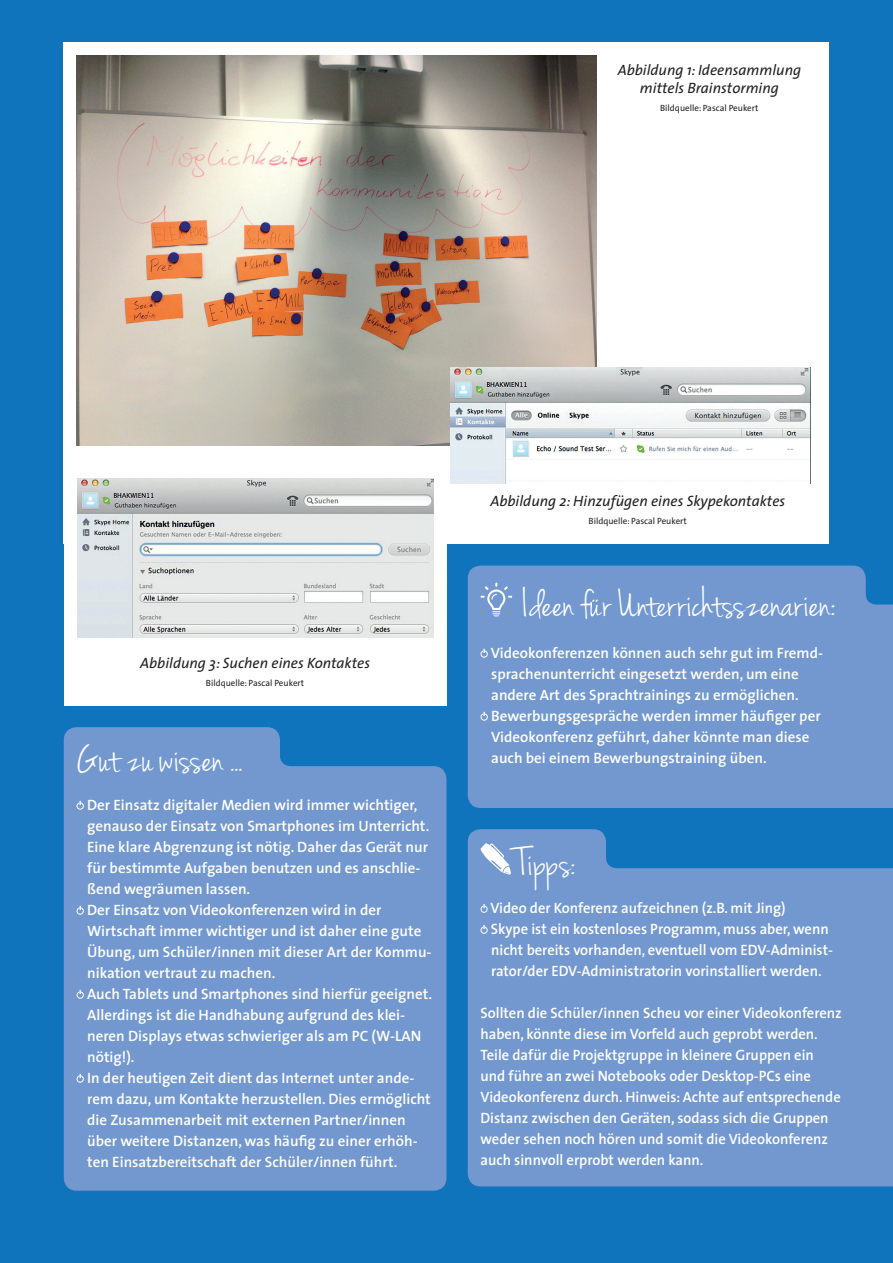
<style>
.page{position:relative;width:893px;height:1263px;background:#1074bc}
.page>*{position:absolute;margin:0;border:0;box-sizing:border-box;transform-origin:0 0}
.t1{font:42px "Jenna Sue";color:#fff}
.t2{font:600 15px/21px "The Sans";color:#fff}
.t3{font:italic 15px/18px "The Sans";color:#231f20;text-align:center}
.t4{font:9px "The Sans";color:#231f20}
</style>
<div class="page">
<div style="left:468px;top:566px;width:425px;height:242px;background:#7398cf"></div>
<svg style="left:480px;top:583px;width:32px;height:33px"></svg>
<svg style="left:590px;top:599px;width:12px;height:17px"></svg>
<svg style="left:480px;top:649px;width:8px;height:9px"></svg>
<svg style="left:480px;top:712px;width:8px;height:9px"></svg>
<svg style="left:468px;top:829px;width:425px;height:357px;background:#6b95cd"></svg>
<svg style="left:480px;top:843px;width:31px;height:32px"></svg>
<svg style="left:480px;top:904px;width:8px;height:9px"></svg>
<svg style="left:480px;top:925px;width:8px;height:9px"></svg>
<div style="left:64px;top:727px;width:382px;height:464px;background:#7398cf"></div>
<svg style="left:77px;top:801px;width:7px;height:9px"></svg>
<svg style="left:77px;top:906px;width:7px;height:9px"></svg>
<svg style="left:77px;top:990px;width:7px;height:9px"></svg>
<svg style="left:77px;top:1074px;width:7px;height:9px"></svg>
<div style="left:64px;top:43px;width:765px;height:501px;background:#fff"></div>
<img style="left:77px;top:55px;width:519px;height:390px">
<div style="left:64px;top:536px;width:382px;height:170px;background:#fff"></div>
<img style="left:451px;top:367px;width:359px;height:116px">
<img style="left:77px;top:478px;width:357px;height:160px">
<p class="t3" style="left:618px;top:60px;width:185px">Abbildung 1: Ideensammlung mittels Brainstorming</p>
<p class="t4" style="left:660px;top:100px;width:100px">Bildquelle: Pascal Peukert</p>
<p class="t3" style="left:140px;top:653px;width:231px">Abbildung 3: Suchen eines Kontaktes</p>
<p class="t4" style="left:206px;top:675px;width:100px">Bildquelle: Pascal Peukert</p>
<h1 class="t1" style="left:77px;top:735px;width:167px">Gut zu wissen ...</h1>
<p class="t2" style="left:87px;top:794px;width:347px">Der Einsatz digitaler Medien wird immer wichtiger, genauso der Einsatz von Smartphones im Unterricht.<br>Eine klare Abgrenzung ist nötig. Daher das Gerät nur für bestimmte Aufgaben benutzen und es anschlie&shy;ßend wegräumen lassen.<br>Der Einsatz von Videokonferenzen wird in der Wirtschaft immer wichtiger und ist daher eine gute Übung, um Schüler/innen mit dieser Art der Kommu&shy;nikation vertraut zu machen.<br>Auch Tablets und Smartphones sind hierfür geeignet.<br>Allerdings ist die Handhabung aufgrund des klei&shy;neren Displays etwas schwieriger als am PC (W-LAN nötig!).<br>In der heutigen Zeit dient das Internet unter ande&shy;rem dazu, um Kontakte herzustellen. Dies ermöglicht die Zusammenarbeit mit externen Partner/innen über weitere Distanzen, was häufig zu einer erhöh&shy;ten Einsatzbereitschaft der Schüler/innen führt.</p>
<p class="t3" style="left:490px;top:492px;width:296px">Abbildung 2: Hinzufügen eines Skypekontaktes</p>
<p class="t4" style="left:589px;top:514px;width:100px">Bildquelle: Pascal Peukert</p>
<h1 class="t1" style="left:523px;top:580px;width:314px">Ideen f r Unterrichtsszenarien:</h1>
<p class="t2" style="left:491px;top:642px;width:334px">Videokonferenzen können auch sehr gut im Fremd&shy;sprachenunterricht eingesetzt werden, um eine andere Art des Sprachtrainings zu ermöglichen.<br>Bewerbungsgespräche werden immer häufiger per Videokonferenz geführt, daher könnte man diese auch bei einem Bewerbungstraining üben.</p>
<h1 class="t1" style="left:517px;top:838px;width:59px">Tipps:</h1>
<p class="t2" style="left:490px;top:897px;width:344px">Video der Konferenz aufzeichnen (z.B. mit Jing)<br>Skype ist ein kostenloses Programm, muss aber, wenn nicht bereits vorhanden, eventuell vom EDV-Administ&shy;rator/der EDV-Administratorin vorinstalliert werden.</p>
<p class="t2" style="left:480px;top:1002px;width:363px">Sollten die Schüler/innen Scheu vor einer Videokonferenz haben, könnte diese im Vorfeld auch geprobt werden.<br>Teile dafür die Projektgruppe in kleinere Gruppen ein und führe an zwei Notebooks oder Desktop-PCs eine Videokonferenz durch. Hinweis: Achte auf entsprechende Distanz zwischen den Geräten, sodass sich die Gruppen weder sehen noch hören und somit die Videokonferenz auch sinnvoll erprobt werden kann.</p>
</div>
